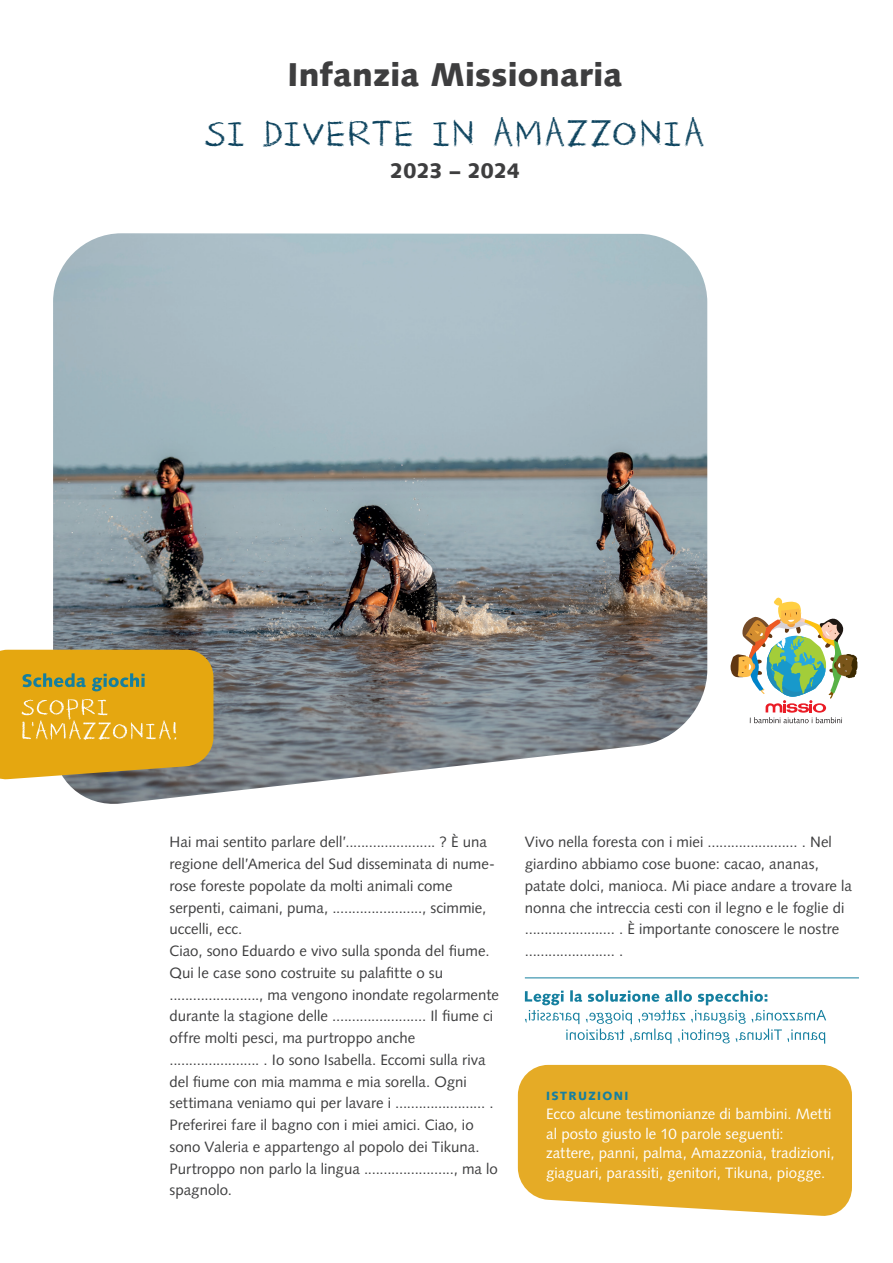
<style>
.page{position:relative;width:893px;height:1263px;background:#fff}
.page>*{position:absolute;margin:0;border:0;box-sizing:border-box;transform-origin:0 0}
.t1{font:42px "Crayon Crumble";letter-spacing:.025em;color:#0b425d}
.t2{font:900 33px "Syntax LT Std";letter-spacing:.005em;color:#3e3e3f}
.t3{font:900 21px "Syntax LT Std";letter-spacing:-.02em;color:#3e3e3f}
.t4{font:15px/21.8px "Syntax LT Std";color:#3e3e3f}
.t5{font:15px/19.5px "Syntax LT Std";color:#fff}
.t6{font:900 12px "Syntax LT Std";letter-spacing:.12em;color:#157fa0}
</style>
<div class="page">
<hr style="left:525px;top:977px;width:334px;height:1px;background:#157f9f">
<svg style="left:731px;top:598px;width:126px;height:125px"></svg>
<img style="left:53px;top:233px;width:654px;height:571px">
<svg style="left:0;top:650px;width:213px;height:130px;background:#d8a523"></svg>
<svg style="left:518px;top:1065px;width:334px;height:151px;background:#e6b035"></svg>
<svg style="left:525px;top:990px;width:301px;height:54px"></svg>
<h2 class="t2" style="left:288px;top:55px;width:336px">Infanzia Missionaria</h2>
<h1 class="t1" style="left:206px;top:109px;width:500px">SI DIVERTE IN AMAZZONIA</h1>
<h3 class="t3" style="left:390px;top:158px;width:132px">2023 – 2024</h3>
<p class="t4" style="left:169px;top:831px;width:331px">Hai mai sentito parlare dell’....................... ? È una regione dell’America del Sud disseminata di nume&shy;rose foreste popolate da molti animali come serpenti, caimani, puma, ......................., scimmie, uccelli, ecc.<br>Ciao, sono Eduardo e vivo sulla sponda del fiume.<br>Qui le case sono costruite su palafitte o su ......................., ma vengono inondate regolarmente durante la stagione delle ........................ Il fiume ci offre molti pesci, ma purtroppo anche ....................... . Io sono Isabella. Eccomi sulla riva del fiume con mia mamma e mia sorella. Ogni settimana veniamo qui per lavare i ....................... .<br>Preferirei fare il bagno con i miei amici. Ciao, io sono Valeria e appartengo al popolo dei Tikuna.<br>Purtroppo non parlo la lingua ......................., ma lo spagnolo.</p>
<p class="t4" style="left:525px;top:831px;width:329px">Vivo nella foresta con i miei ....................... . Nel giardino abbiamo cose buone: cacao, ananas, patate dolci, manioca. Mi piace andare a trovare la nonna che intreccia cesti con il legno e le foglie di ....................... . È importante conoscere le nostre ....................... .</p>
<p class="t6" style="left:546px;top:1088px;width:84px">ISTRUZIONI</p>
<p class="t5" style="left:546px;top:1104px;width:290px">Ecco alcune testimonianze di bambini. Metti al posto giusto le 10 parole seguenti: zattere, panni, palma, Amazzonia, tradizioni, giaguari, parassiti, genitori, Tikuna, piogge.</p>
</div>
